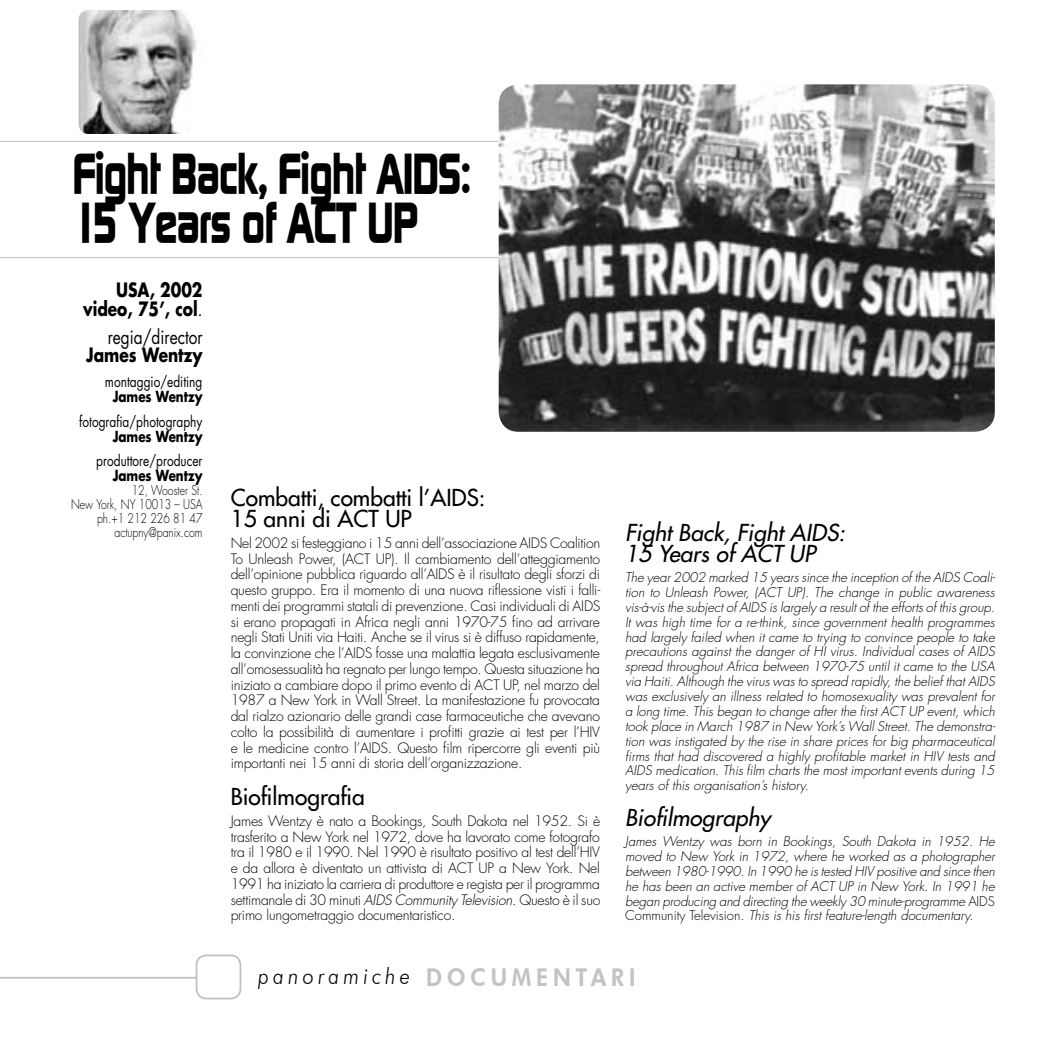
<style>
.page{position:relative;width:1042px;height:1042px;background:#fff}
.page>*{position:absolute;margin:0;border:0;box-sizing:border-box;transform-origin:0 0}
.t1{font:700 56px/49px "Continuum";letter-spacing:-.03em;color:#000;scale:.8 1}
.t2{font:22.75px/21px "Futura";color:#000}
.t3{font:italic 22.75px/21px "Futura";color:#000}
.t4{font:italic 300 22.75px "Futura BT";letter-spacing:.2em;color:#000;scale:.9 1}
.t5{font:700 19.25px/18.4px "Futura";color:#000;text-align:right;scale:.8 1}
.t6{font:19.25px "Futura";color:#000;scale:.8 1}
.t7{font:14.88px "Futura";color:#000;scale:.8 1}
.t8{font:700 14.88px "Futura";color:#000;scale:.8 1}
.t9{font:300 14px/15.8px "Futura";letter-spacing:-.015em;color:#000;text-align:justify}
.t10{font:italic 300 13.12px/14.9px "Futura";color:#000;text-align:justify}
.t11{font:300 13.12px/14px "Futura";color:#000;text-align:right;scale:.8 1}
.s1{font-weight:400}
.s2{font-style:italic}
.s3{font-style:normal}
.s4{font-weight:800;font-style:normal;font-size:24.5px;color:#c3c3c3}
</style>
<div class="page">
<hr style="left:0;top:977px;width:197px;height:1px;background:#c0c0c0">
<svg style="left:0;top:141px;width:499px;height:117px"></svg>
<svg style="left:195px;top:954px;width:47px;height:44px"></svg>
<img style="left:499px;top:84px;width:496px;height:348px">
<img style="left:79px;top:10px;width:117px;height:124px">
<h1 class="t1" style="left:72px;top:147px;width:500px">Fight Back, Fight AIDS:<br>15 Years of ACT UP</h1>
<h3 class="t5" style="left:83px;top:280px;width:151px">USA, 2002 video, 75’, col<span class="s1">.</span></h3>
<h3 class="t6" style="left:108px;top:324px;width:120px">regia/director</h3>
<h3 class="t5" style="left:86px;top:346px;width:147px">James Wentzy</h3>
<p class="t7" style="left:105px;top:372px;width:123px">montaggio/editing</p>
<p class="t8" style="left:113px;top:386px;width:114px">James Wentzy</p>
<p class="t7" style="left:79px;top:412px;width:156px">fotografia/photography</p>
<p class="t8" style="left:113px;top:426px;width:114px">James Wentzy</p>
<p class="t7" style="left:96px;top:451px;width:134px">produttore/producer</p>
<p class="t8" style="left:113px;top:466px;width:114px">James Wentzy</p>
<p class="t11" style="left:71px;top:484px;width:166px">12, Wooster St.<br>New York, NY 10013 – USA ph.+1 212 226 81 47 actupny@panix.com</p>
<h2 class="t2" style="left:231px;top:487px;width:256px">Combatti, combatti l’AIDS:<br>15 anni di ACT UP</h2>
<p class="t9" style="left:231px;top:535px;width:371px">Nel 2002 si festeggiano i 15 anni dell’associazione AIDS Coalition To Unleash Power, (ACT UP). Il cambiamento dell’atteggiamento dell’opinione pubblica riguardo all’AIDS è il risultato degli sforzi di questo gruppo. Era il momento di una nuova riflessione visti i falli&shy;menti dei programmi statali di prevenzione. Casi individuali di AIDS si erano propagati in Africa negli anni 1970-75 fino ad arrivare negli Stati Uniti via Haiti. Anche se il virus si è diffuso rapidamente, la convinzione che l’AIDS fosse una malattia legata esclusivamente all’omosessualità ha regnato per lungo tempo. Questa situazione ha iniziato a cambiare dopo il primo evento di ACT UP, nel marzo del 1987 a New York in Wall Street. La manifestazione fu provocata dal rialzo azionario delle grandi case farmaceutiche che avevano colto la possibilità di aumentare i profitti grazie ai test per l’HIV e le medicine contro l’AIDS. Questo film ripercorre gli eventi più importanti nei 15 anni di storia dell’organizzazione.</p>
<h2 class="t2" style="left:231px;top:786px;width:136px">Biofilmografia</h2>
<p class="t9" style="left:231px;top:813px;width:371px">James Wentzy è nato a Bookings, South Dakota nel 1952. Si è trasferito a New York nel 1972, dove ha lavorato come fotografo tra il 1980 e il 1990. Nel 1990 è risultato positivo al test dell’HIV e da allora è diventato un attivista di ACT UP a New York. Nel 1991 ha iniziato la carriera di produttore e regista per il programma settimanale di 30 minuti <span class="s2">AIDS Community Television</span>. Questo è il suo primo lungometraggio documentaristico.</p>
<h2 class="t3" style="left:625px;top:522px;width:221px">Fight Back, Fight AIDS:<br>15 Years of ACT UP</h2>
<p class="t10" style="left:625px;top:570px;width:372px">The year 2002 marked 15 years since the inception of the AIDS Coali&shy;tion to Unleash Power, (ACT UP). The change in public awareness vis-à-vis the subject of AIDS is largely a result of the efforts of this group.<br>It was high time for a re-think, since government health programmes had largely failed when it came to trying to convince people to take precautions against the danger of HI virus. Individual cases of AIDS spread throughout Africa between 1970-75 until it came to the USA via Haiti. Although the virus was to spread rapidly, the belief that AIDS was exclusively an illness related to homosexuality was prevalent for a long time. This began to change after the first ACT UP event, which took place in March 1987 in New York’s Wall Street. The demonstra&shy;tion was instigated by the rise in share prices for big pharmaceutical firms that had discovered a highly profitable market in HIV tests and AIDS medication. This film charts the most important events during 15 years of this organisation’s history.</p>
<h2 class="t3" style="left:625px;top:807px;width:147px">Biofilmography</h2>
<p class="t10" style="left:625px;top:834px;width:371px">James Wentzy was born in Bookings, South Dakota in 1952. He moved to New York in 1972, where he worked as a photographer between 1980-1990. In 1990 he is tested HIV positive and since then he has been an active member of ACT UP in New York. In 1991 he began producing and directing the weekly 30 minute-programme <span class="s3">AIDS Community Television</span>. This is his first feature-length documentary.</p>
<h2 class="t4" style="left:258px;top:962px;width:421px">panoramiche <span class="s4">DOCUMENTARI</span></h2>
</div>
